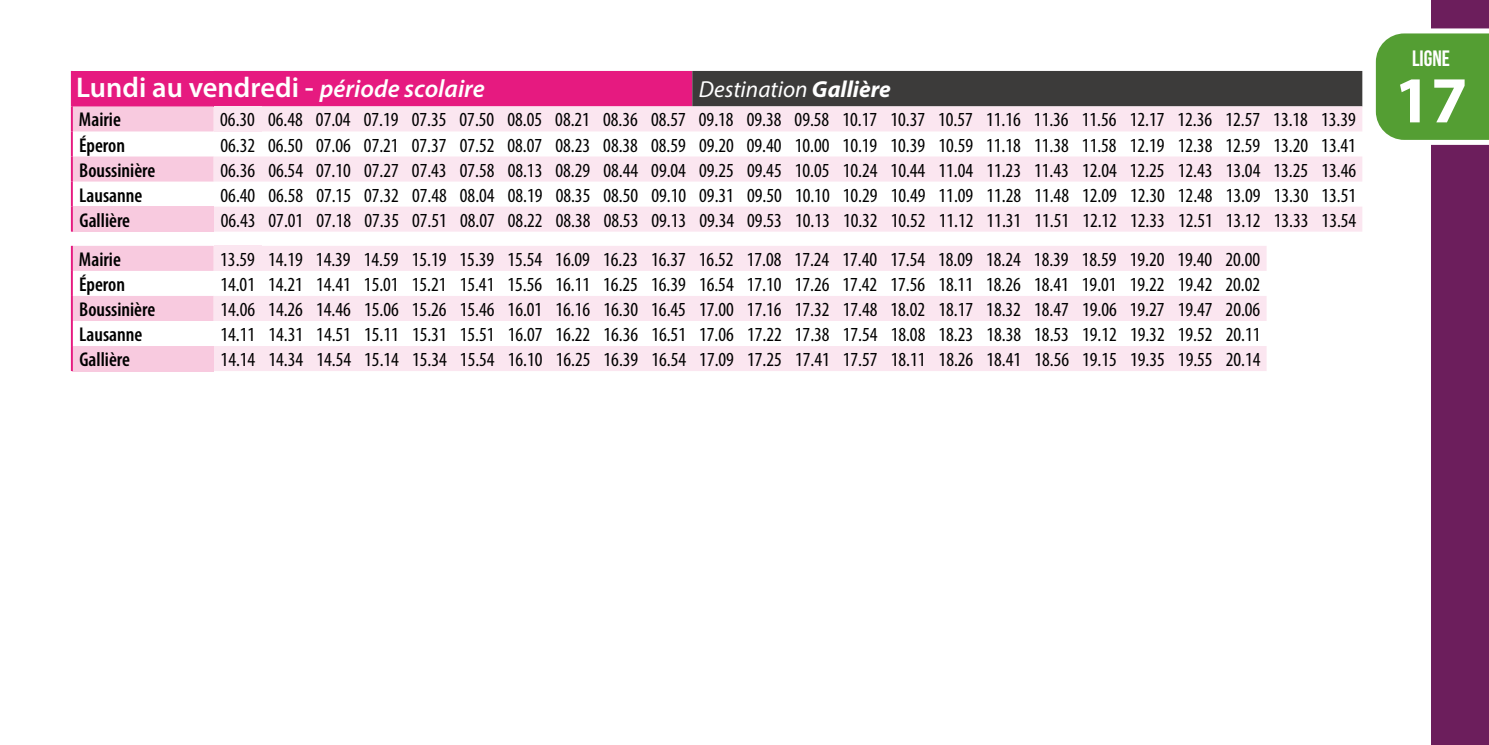
<style>
.page{position:relative;width:1489px;height:745px;background:#fff}
.page>*{position:absolute;margin:0;border:0;box-sizing:border-box;transform-origin:0 0}
.t1{font:700 66px "Myriad Pro";color:#fff}
.t2{font:600 28.5px "Myriad Pro";color:#fff}
.t3{font:italic 23.25px "Myriad Pro";color:#fff}
.t4{font:22.25px "Bebas Neue";color:#fff}
.t5{font:condensed 20px "Myriad Pro";color:#000}
.t6{font:600 condensed 20px "Myriad Pro";color:#000}
.s1{font-style:italic;font-size:25px}
.s2{font-weight:700}
</style>
<div class="page">
<svg style="left:73px;top:71px;width:1289px;height:110px;background:#a24c76"></svg>
<svg style="left:214px;top:106px;width:1148px;height:125px;fill:#fbe6f0"></svg>
<div style="left:72px;top:206px;width:142px;height:25px;background:#f8cadf"></div>
<hr style="left:71px;top:131px;width:2px;height:25px;background:#e61a80">
<hr style="left:71px;top:156px;width:2px;height:25px;background:#e61a80">
<hr style="left:71px;top:71px;width:2px;height:35px;background:#e61a80">
<hr style="left:71px;top:181px;width:2px;height:25px;background:#e61a80">
<hr style="left:71px;top:106px;width:2px;height:25px;background:#e61a80">
<hr style="left:71px;top:206px;width:2px;height:25px;background:#e61a80">
<svg style="left:73px;top:246px;width:141px;height:75px"></svg>
<svg style="left:214px;top:246px;width:1052px;height:125px;fill:#fbe6f0"></svg>
<div style="left:72px;top:346px;width:142px;height:25px;background:#f8cadf"></div>
<hr style="left:71px;top:271px;width:2px;height:25px;background:#e61a80">
<hr style="left:71px;top:296px;width:2px;height:25px;background:#e61a80">
<hr style="left:71px;top:321px;width:2px;height:25px;background:#e61a80">
<hr style="left:71px;top:246px;width:2px;height:25px;background:#e61a80">
<hr style="left:71px;top:346px;width:2px;height:25px;background:#e61a80">
<div style="left:1430px;top:0;width:58px;height:744px;background:#6c1e5c"></div>
<svg style="left:1375px;top:26px;width:113px;height:121px;background:#6ba84f"></svg>
<h2 class="t2" style="left:76px;top:69px;width:410px">Lundi au vendredi - <span class="s1">période scolaire</span></h2>
<p class="t3" style="left:698px;top:74px;width:194px">Destination <span class="s2">Gallière</span></p>
<p class="t6" style="left:79px;top:107px;width:43px">Mairie</p>
<p class="t5" style="left:220px;top:108px;width:1136px">06.30 06.48 07.04 07.19 07.35 07.50 08.05 08.21 08.36 08.57 09.18 09.38 09.58 10.17 10.37 10.57 11.16 11.36 11.56 12.17 12.36 12.57 13.18 13.39</p>
<p class="t6" style="left:79px;top:132px;width:47px">Éperon</p>
<p class="t5" style="left:220px;top:133px;width:1136px">06.32 06.50 07.06 07.21 07.37 07.52 08.07 08.23 08.38 08.59 09.20 09.40 10.00 10.19 10.39 10.59 11.18 11.38 11.58 12.19 12.38 12.59 13.20 13.41</p>
<p class="t6" style="left:79px;top:157px;width:78px">Boussinière</p>
<p class="t5" style="left:220px;top:158px;width:1136px">06.36 06.54 07.10 07.27 07.43 07.58 08.13 08.29 08.44 09.04 09.25 09.45 10.05 10.24 10.44 11.04 11.23 11.43 12.04 12.25 12.43 13.04 13.25 13.46</p>
<p class="t6" style="left:79px;top:182px;width:65px">Lausanne</p>
<p class="t5" style="left:221px;top:183px;width:1136px">06.40 06.58 07.15 07.32 07.48 08.04 08.19 08.35 08.50 09.10 09.31 09.50 10.10 10.29 10.49 11.09 11.28 11.48 12.09 12.30 12.48 13.09 13.30 13.51</p>
<p class="t6" style="left:79px;top:207px;width:52px">Gallière</p>
<p class="t5" style="left:221px;top:208px;width:1136px">06.43 07.01 07.18 07.35 07.51 08.07 08.22 08.38 08.53 09.13 09.34 09.53 10.13 10.32 10.52 11.12 11.31 11.51 12.12 12.33 12.51 13.12 13.33 13.54</p>
<p class="t6" style="left:79px;top:247px;width:43px">Mairie</p>
<p class="t5" style="left:220px;top:247px;width:1041px">13.59 14.19 14.39 14.59 15.19 15.39 15.54 16.09 16.23 16.37 16.52 17.08 17.24 17.40 17.54 18.09 18.24 18.39 18.59 19.20 19.40 20.00</p>
<p class="t6" style="left:79px;top:272px;width:47px">Éperon</p>
<p class="t5" style="left:220px;top:272px;width:1041px">14.01 14.21 14.41 15.01 15.21 15.41 15.56 16.11 16.25 16.39 16.54 17.10 17.26 17.42 17.56 18.11 18.26 18.41 19.01 19.22 19.42 20.02</p>
<p class="t6" style="left:79px;top:297px;width:78px">Boussinière</p>
<p class="t5" style="left:220px;top:297px;width:1041px">14.06 14.26 14.46 15.06 15.26 15.46 16.01 16.16 16.30 16.45 17.00 17.16 17.32 17.48 18.02 18.17 18.32 18.47 19.06 19.27 19.47 20.06</p>
<p class="t6" style="left:79px;top:322px;width:65px">Lausanne</p>
<p class="t5" style="left:220px;top:322px;width:1041px">14.11 14.31 14.51 15.11 15.31 15.51 16.07 16.22 16.36 16.51 17.06 17.22 17.38 17.54 18.08 18.23 18.38 18.53 19.12 19.32 19.52 20.11</p>
<p class="t6" style="left:79px;top:347px;width:52px">Gallière</p>
<p class="t5" style="left:221px;top:347px;width:1041px">14.14 14.34 14.54 15.14 15.34 15.54 16.10 16.25 16.39 16.54 17.09 17.25 17.41 17.57 18.11 18.26 18.41 18.56 19.15 19.35 19.55 20.14</p>
<p class="t4" style="left:1411px;top:46px;width:40px">LIGNE</p>
<h1 class="t1" style="left:1394px;top:57px;width:75px">17</h1>
</div>
